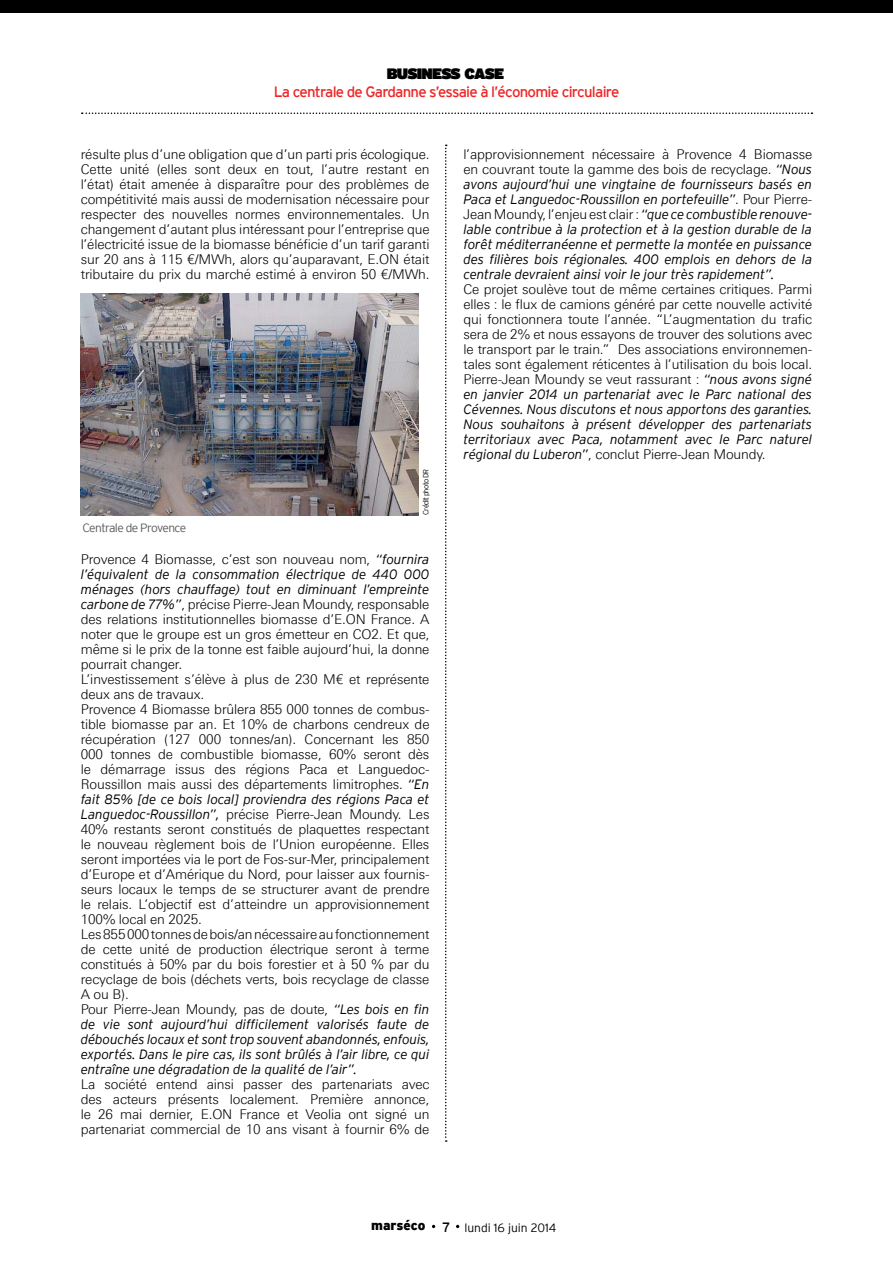
<style>
.page{position:relative;width:893px;height:1263px;background:#fff}
.page>*{position:absolute;margin:0;border:0;box-sizing:border-box;transform-origin:0 0}
.t1{font:15px "Interstate";letter-spacing:-.05em;color:#ed2625}
.t2{font:900 15px "Interstate";letter-spacing:-.055em;color:#000}
.t3{font:300 13.5px/15px "Univers Next W01";letter-spacing:-.01em;color:#000;text-align:justify}
.t4{font:italic 300 13.5px/15px "Interstate";letter-spacing:-.01em;color:#000;text-align:justify}
.t5{font:900 13.5px "Interstate";color:#000}
.t6{font:300 12px "Interstate";letter-spacing:-.05em;color:#58595b}
.t7{font:300 12px "Interstate";color:#000}
.t8{font:300 7.5px "Interstate";letter-spacing:-.075em;color:#000}
.s1{font-family:"Interstate";font-style:italic}
.s2{font-family:"Univers Next W01";font-style:normal}
.s3{font-weight:400;font-size:13.5px}
</style>
<div class="page">
<svg style="left:82px;top:113px;width:730px;height:1px"></svg>
<div style="left:0;top:0;width:893px;height:13px;background:#000"></div>
<svg style="left:445px;top:145px;width:2px;height:997px"></svg>
<img style="left:81px;top:294px;width:337px;height:222px">
<p class="t2" style="left:387px;top:64px;width:119px">bUSINESS CASE</p>
<p class="t1" style="left:274px;top:83px;width:347px">La centrale de Gardanne s’essaie à l’économie circulaire</p>
<p class="t3" style="left:81px;top:147px;width:350px">résulte plus d’une obligation que d’un parti pris écologique.<br>Cette unité (elles sont deux en tout, l’autre restant en l’état) était amenée à disparaître pour des problèmes de compétitivité mais aussi de modernisation nécessaire pour respecter des nouvelles normes environnementales. Un changement d’autant plus intéressant pour l’entreprise que l’électricité issue de la biomasse bénéficie d’un tarif garanti sur 20 ans à 115 €/MWh, alors qu’auparavant, E.ON était tributaire du prix du marché estimé à environ 50 €/MWh.</p>
<p class="t6" style="left:83px;top:521px;width:105px">Centrale de Provence</p>
<p class="t8" style="left:421px;top:515px;width:48px;rotate:-90deg">Crédit photo DR</p>
<p class="t3" style="left:81px;top:552px;width:350px">Provence 4 Biomasse, c’est son nouveau nom, <span class="s1">“fournira</span></p>
<p class="t4" style="left:81px;top:567px;width:350px">l’équivalent de la consommation électrique de 440 000 ménages (hors chauffage) tout en diminuant l’empreinte</p>
<p class="t3" style="left:81px;top:597px;width:350px;text-align:left"><span class="s1">carbone de 77%”</span>, précise Pierre-Jean Moundy, responsable des relations institutionnelles biomasse d’E.ON France. A noter que le groupe est un gros émetteur en CO2. Et que, même si le prix de la tonne est faible aujourd’hui, la donne pourrait changer.<br>L’investissement s’élève à plus de 230 M€ et représente deux ans de travaux.<br>Provence 4 Biomasse brûlera 855 000 tonnes de combus&shy;tible biomasse par an. Et 10% de charbons cendreux de récupération (127 000 tonnes/an). Concernant les 850<br>000 tonnes de combustible biomasse, 60% seront dès le démarrage issus des régions Paca et Languedoc-Roussillon mais aussi des départements limitrophes. <span class="s1">“En</span></p>
<p class="t4" style="left:81px;top:792px;width:350px">fait 85% [de ce bois local] proviendra des régions Paca et</p>
<p class="t3" style="left:81px;top:807px;width:350px;text-align:left"><span class="s1">Languedoc-Roussillon”,</span> précise Pierre-Jean Moundy. Les 40% restants seront constitués de plaquettes respectant le nouveau règlement bois de l’Union européenne. Elles seront importées via le port de Fos-sur-Mer, principalement d’Europe et d’Amérique du Nord, pour laisser aux fournis&shy;seurs locaux le temps de se structurer avant de prendre le relais. L’objectif est d’atteindre un approvisionnement 100% local en 2025.<br>Les 855 000 tonnes de bois/an nécessaire au fonctionnement de cette unité de production électrique seront à terme constitués à 50% par du bois forestier et à 50 % par du recyclage de bois (déchets verts, bois recyclage de classe A ou B).<br>Pour Pierre-Jean Moundy, pas de doute, <span class="s1">“Les bois en fin</span></p>
<p class="t4" style="left:81px;top:1017px;width:350px">de vie sont aujourd’hui difficilement valorisés faute de débouchés locaux et sont trop souvent abandonnés, enfouis, exportés. Dans le pire cas, ils sont brûlés à l’air libre, ce qui entraîne une dégradation de la qualité de l’air”.</p>
<p class="t3" style="left:81px;top:1077px;width:350px">La société entend ainsi passer des partenariats avec des acteurs présents localement. Première annonce, le 26 mai dernier, E.ON France et Veolia ont signé un partenariat commercial de 10 ans visant à fournir 6% de</p>
<p class="t3" style="left:463px;top:147px;width:350px">l’approvisionnement nécessaire à Provence 4 Biomasse en couvrant toute la gamme des bois de recyclage. <span class="s1">“Nous</span></p>
<p class="t4" style="left:463px;top:177px;width:350px">avons aujourd’hui une vingtaine de fournisseurs basés en<br>Paca et Languedoc-Roussillon en portefeuille”<span class="s2">. Pour Pierre-</span></p>
<p class="t3" style="left:463px;top:207px;width:350px">Jean Moundy, l’enjeu est clair : <span class="s1">“que ce combustible renouve-</span></p>
<p class="t4" style="left:463px;top:222px;width:350px">lable contribue à la protection et à la gestion durable de la forêt méditerranéenne et permette la montée en puissance des filières bois régionales. 400 emplois en dehors de la centrale devraient ainsi voir le jour très rapidement”.</p>
<p class="t3" style="left:463px;top:282px;width:350px">Ce projet soulève tout de même certaines critiques. Parmi elles : le flux de camions généré par cette nouvelle activité qui fonctionnera toute l’année. “L’augmentation du trafic sera de 2% et nous essayons de trouver des solutions avec le transport par le train.” Des associations environnemen&shy;tales sont également réticentes à l’utilisation du bois local.<br>Pierre-Jean Moundy se veut rassurant : <span class="s1">“nous avons signé</span></p>
<p class="t4" style="left:463px;top:387px;width:350px">en janvier 2014 un partenariat avec le Parc national des Cévennes. Nous discutons et nous apportons des garanties.<br>Nous souhaitons à présent développer des partenariats territoriaux avec Paca, notamment avec le Parc naturel</p>
<p class="t3" style="left:463px;top:447px;width:304px"><span class="s1">régional du Luberon”</span>, conclut Pierre-Jean Moundy.</p>
<p class="t5" style="left:371px;top:1218px;width:56px">marséco</p>
<p class="t7" style="left:443px;top:1220px;width:115px"><span class="s3">7</span> lundi 16 juin 2014</p>
</div>
